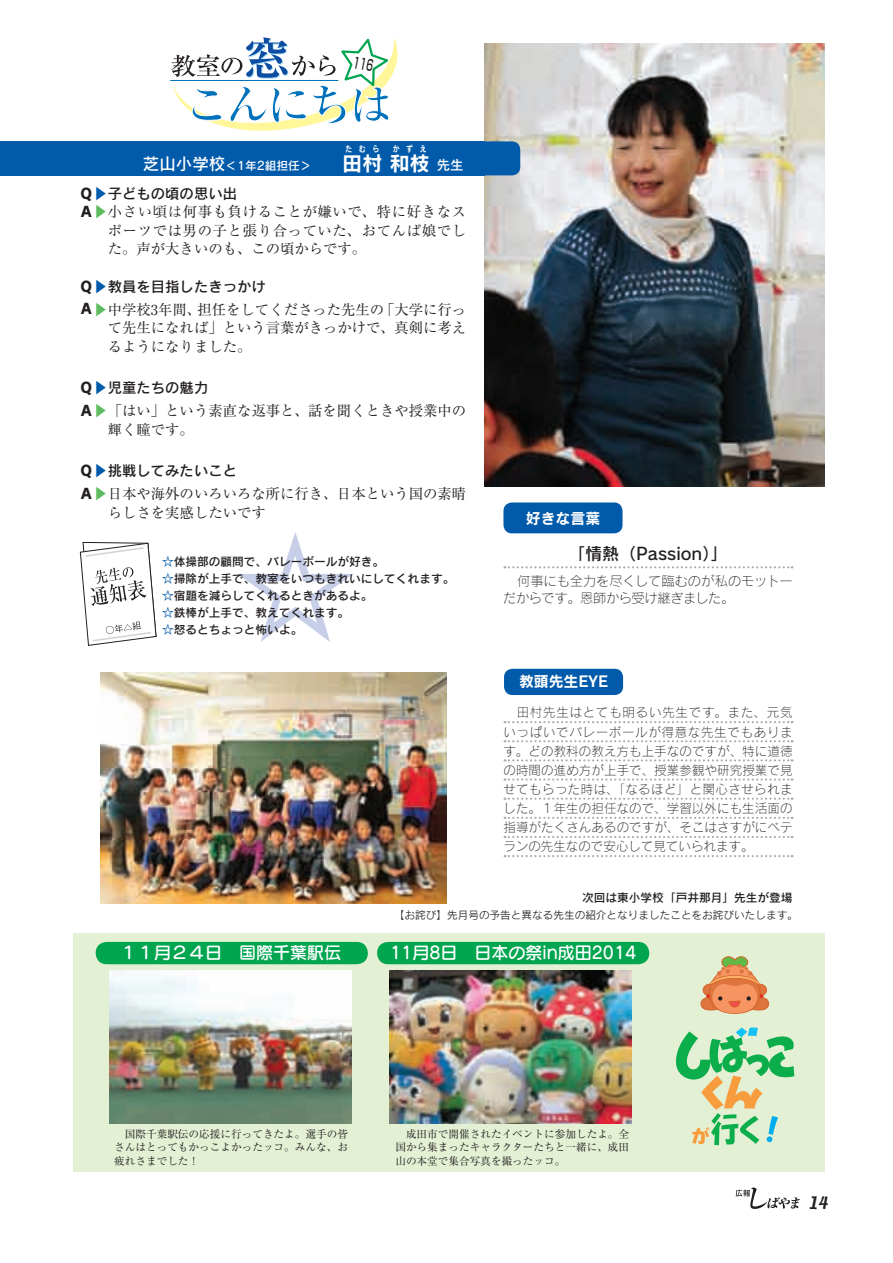
<style>
.page{position:relative;width:893px;height:1263px;background:#fff}
.page>*{position:absolute;margin:0;border:0;box-sizing:border-box;transform-origin:0 0}
.t1{font:117px "Rodin CID B";color:#c7cee8}
.t2{font:20.25px "Rodin CID B";color:#fff}
.t3{font:16.95px "Seurat CID DB";color:#fff}
.t4{font:16.95px "Rodin CID DB";color:#231f20}
.t5{font:16.5px "Rodin CID DB";color:#fff}
.t6{font:14.85px "Rodin CID B";color:#fff}
.t7{font:14.85px "Textile";color:#231f20}
.t8{font:14.4px/18.6px "Ryumin";color:#231f20}
.t9{font:14.4px "Rodin CID DB";color:#231f20}
.t10{font:13.5px "Rodin CID DB";color:#fff}
.t11{font:13.35px/17px "Rodin CID L";letter-spacing:-.02em;color:#231f20}
.t12{font:12.75px/19.2px "Rodin CID L";letter-spacing:.005em;color:#231f20;text-align:justify}
.t13{font:11.7px/17px "Rodin CID DB";color:#231f20}
.t14{font:11.7px "Rodin CID DB";color:#fff}
.t15{font:10.65px/13.8px "Ryumin";color:#231f20;text-align:justify}
.t16{font:10.65px "Rodin CID M";color:#231f20}
.t17{font:8.55px "Rodin CID B";letter-spacing:.98em;color:#fff;scale:.8 1}
.s1{font-family:"Rodin CID EB"}
.s2{font-family:"Hira Min Pro W3";color:#015aaa}
.s3{font-family:"Hira Min Pro W3";color:#5cbc5e}
.s4{font-family:"Hira Min Pro W3"}
.s5{color:#015aaa}
</style>
<div class="page">
<svg style="left:504px;top:721px;width:289px;height:2px"></svg>
<svg style="left:504px;top:740px;width:289px;height:2px"></svg>
<svg style="left:504px;top:759px;width:289px;height:2px"></svg>
<svg style="left:504px;top:778px;width:289px;height:3px"></svg>
<svg style="left:504px;top:798px;width:289px;height:2px"></svg>
<svg style="left:504px;top:817px;width:289px;height:2px"></svg>
<svg style="left:504px;top:836px;width:289px;height:2px"></svg>
<svg style="left:504px;top:855px;width:289px;height:2px"></svg>
<img style="left:485px;top:44px;width:340px;height:443px">
<div style="left:5px;top:141px;width:515px;height:34px;background:#015aaa;border-radius:9px"></div>
<div style="left:503px;top:502px;width:119px;height:31px;background:#015aaa;border-radius:9px"></div>
<hr style="left:170px;top:80px;width:168px;height:1px;background:#0072bc">
<svg style="left:80px;top:542px;width:77px;height:104px"></svg>
<img style="left:100px;top:673px;width:347px;height:231px">
<div style="left:504px;top:669px;width:119px;height:26px;background:#015aaa;border-radius:9px"></div>
<svg style="left:504px;top:566px;width:289px;height:2px"></svg>
<div style="left:0;top:141px;width:484px;height:34px;background:#015aaa"></div>
<div style="left:73px;top:933px;width:752px;height:238px;background:#e4f0d4"></div>
<div style="left:96px;top:942px;width:272px;height:22px;background:#00a54f;border-radius:11px"></div>
<div style="left:377px;top:942px;width:272px;height:22px;background:#00a54f;border-radius:11px"></div>
<img style="left:389px;top:971px;width:242px;height:152px">
<img style="left:109px;top:971px;width:243px;height:152px">
<div style="left:749px;top:984px;width:17px;height:12px;background:#df753e;border-radius:50%"></div>
<div style="left:749px;top:984px;width:18px;height:12px;border:1px solid #d46229;border-radius:50%"></div>
<div style="left:750px;top:997px;width:19px;height:13px;background:#df753e;border-radius:50%"></div>
<div style="left:749px;top:997px;width:20px;height:13px;border:1px solid #d46229;border-radius:50%"></div>
<div style="left:703px;top:984px;width:17px;height:12px;background:#df753e;border-radius:50%"></div>
<div style="left:703px;top:984px;width:17px;height:12px;border:1px solid #d46229;border-radius:50%"></div>
<div style="left:701px;top:997px;width:19px;height:13px;background:#df753e;border-radius:50%"></div>
<div style="left:701px;top:997px;width:19px;height:13px;border:1px solid #d46229;border-radius:50%"></div>
<svg style="left:706px;top:956px;width:58px;height:58px"></svg>
<svg style="left:676px;top:1027px;width:119px;height:118px"></svg>
<svg style="left:736px;top:1187px;width:64px;height:22px"></svg>
<svg style="left:171px;top:37px;width:227px;height:94px"></svg>
<p class="t5" style="left:143px;top:153px;width:84px">芝山小学校</p>
<p class="t14" style="left:225px;top:158px;width:88px">＜1年2組担任＞</p>
<p class="t17" style="left:345px;top:143px;width:44px">たむら</p>
<p class="t17" style="left:393px;top:143px;width:44px">かずえ</p>
<h2 class="t2" style="left:342px;top:150px;width:89px">田村和枝</h2>
<p class="t10" style="left:437px;top:156px;width:28px">先生</p>
<p class="t9" style="left:79px;top:184px;width:159px"><span class="s1">Ｑ</span><span class="s2">▶</span>子どもの頃の思い出</p>
<p class="t8" style="left:108px;top:202px;width:360px;text-align:justify;text-indent:-29px"><span class="s1">Ａ</span><span class="s3">▶</span><span class="s4">小さい頃は</span>何事も負けることが嫌いで、特に好きなスポーツでは男の子と張り合っていた、おてんば娘でした。声が大きいのも、この頃からです。</p>
<p class="t9" style="left:79px;top:277px;width:188px"><span class="s1">Ｑ</span><span class="s2">▶</span>教員を目指したきっかけ</p>
<p class="t8" style="left:380px;top:300px;width:88px">「大学に行っ</p>
<p class="t8" style="left:108px;top:300px;width:360px;text-indent:-29px"><span class="s1">Ａ</span><span class="s3">▶</span>中学校3年間、<br>て先生になれば」という言葉がきっかけで、真剣に考えるようになりました。</p>
<p class="t9" style="left:79px;top:378px;width:131px"><span class="s1">Ｑ</span><span class="s2">▶</span>児童たちの魅力</p>
<p class="t8" style="left:108px;top:401px;width:360px;text-indent:-29px"><span class="s1">Ａ</span><span class="s3">▶</span> 「はい」という素直な返事と、話を聞くときや授業中の輝く瞳です。</p>
<p class="t9" style="left:79px;top:461px;width:159px"><span class="s1">Ｑ</span><span class="s2">▶</span>挑戦してみたいこと</p>
<p class="t8" style="left:108px;top:484px;width:360px;text-indent:-29px"><span class="s1">Ａ</span><span class="s3">▶</span>日本や海外のいろいろな所に行き、日本という国の素晴らしさを実感したいです</p>
<p class="t13" style="left:162px;top:553px;width:224px"><span class="s5">☆</span>体操部の顧問で、バレーボールが好き。</p>
<p class="t8" style="left:198px;top:300px;width:188px">担任をしてくださった先生の</p>
<h1 class="t1" style="left:237px;top:511px;width:118px">☆</h1>
<p class="t13" style="left:162px;top:570px;width:294px"><span class="s5">☆</span>掃除が上手で、教室をいつもきれいにしてくれます。<span class="s5">☆</span>宿題を減らしてくれるときがあるよ。<br><span class="s5">☆</span>鉄棒が上手で、教えてくれます。<br><span class="s5">☆</span>怒るとちょっと怖いよ。</p>
<p class="t6" style="left:526px;top:508px;width:76px">好きな言葉</p>
<p class="t4" style="left:568px;top:542px;width:161px">「情熱（Passion 「(</p>
<p class="t11" style="left:503px;top:573px;width:291px">　何事にも全力を尽くして臨むのが私のモットーだからです。恩師から受け継ぎました。</p>
<p class="t6" style="left:519px;top:672px;width:91px">教頭先生EYE</p>
<p class="t12" style="left:503px;top:703px;width:291px">　田村先生はとても明るい先生です。また、元気いっぱいでバレーボールが得意な先生でもあります。どの教科の教え方も上手なのですが、特に道徳の時間の進め方が上手で、授業参観や研究授業で見せてもらった時は、「なるほど」と関心させられました。１年生の担任なので、学習以外にも生活面の指導がたくさんあるのですが、そこはさすがにベテランの先生なので安心して見ていられます。</p>
<p class="t3" style="left:120px;top:941px;width:223px">１１月２４日　国際千葉駅伝</p>
<p class="t13" style="left:582px;top:889px;width:212px">次回は東小学校「戸井那月」先生が登場</p>
<p class="t16" style="left:394px;top:908px;width:405px">【お詫び】先月号の予告と異なる先生の紹介となりましたことをお詫びいたします。</p>
<p class="t3" style="left:390px;top:941px;width:247px">11月8日　日本の祭in成田2014</p>
<p class="t15" style="left:114px;top:1126px;width:235px;text-indent:11px">国際千葉駅伝の応援に行ってきたよ。選手の皆さんはとってもかっこよかったッコ。みんな、お疲れさまでした!</p>
<p class="t15" style="left:395px;top:1126px;width:235px;text-indent:11px">成田市で開催されたイベントに参加したよ。全国から集まったキャラクターたちと一緒に、成田山の本堂で集合写真を撮ったッコ。</p>
<p class="t7" style="left:808px;top:1192px;width:21px">14</p>
</div>
